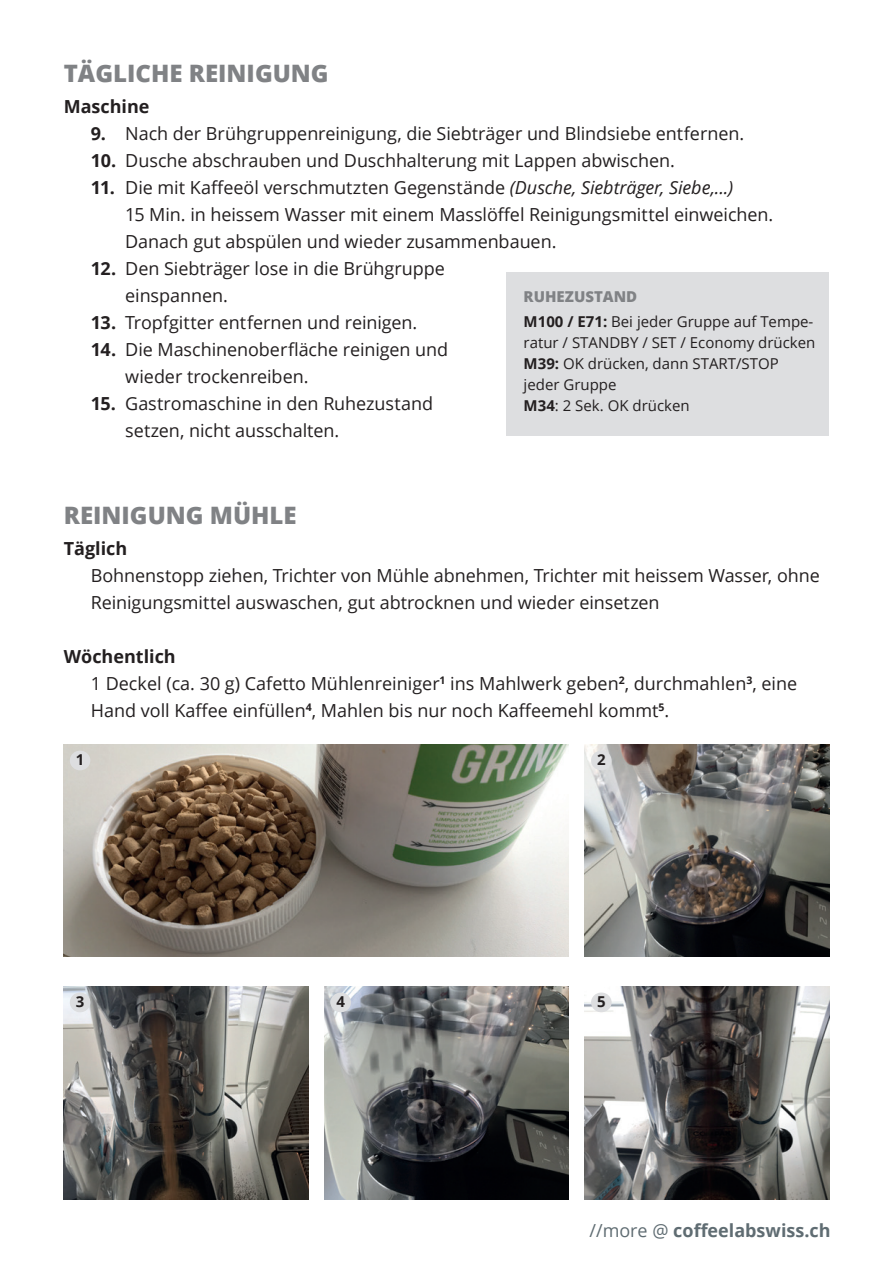
<style>
.page{position:relative;width:893px;height:1263px;background:#fff}
.page>*{position:absolute;margin:0;border:0;box-sizing:border-box;transform-origin:0 0}
.t1{font:800 24px "Open Sans";color:#808285}
.t2{font:18px/27px "Open Sans";letter-spacing:-.005em;color:#231f20}
.t3{font:700 18px "Open Sans";color:#5f6c72}
.t4{font:700 18px "Open Sans";color:#231f20}
.t5{font:15px/21px "Open Sans";color:#231f20}
.t6{font:700 15px "Open Sans";color:#231f20}
.s1{font-weight:700}
.s2{font-style:italic}
.s3{font-weight:800;color:#808285}
.s4{font-weight:400}
</style>
<div class="page">
<div style="left:507px;top:273px;width:322px;height:163px;background:#dddee0"></div>
<img style="left:64px;top:986px;width:244px;height:213px">
<img style="left:324px;top:986px;width:245px;height:213px">
<img style="left:585px;top:744px;width:244px;height:213px">
<img style="left:585px;top:986px;width:244px;height:213px">
<img style="left:64px;top:744px;width:505px;height:213px">
<div style="left:70px;top:751px;width:20px;height:19px;background:#dddee0;border-radius:50%"></div>
<div style="left:70px;top:992px;width:20px;height:20px;background:#dddee0;border-radius:50%"></div>
<div style="left:330px;top:992px;width:21px;height:20px;background:#dddee0;border-radius:50%"></div>
<div style="left:591px;top:751px;width:21px;height:19px;background:#dddee0;border-radius:50%"></div>
<div style="left:591px;top:992px;width:21px;height:20px;background:#dddee0;border-radius:50%"></div>
<h1 class="t1" style="left:64px;top:55px;width:266px">TÄGLICHE REINIGUNG</h1>
<p class="t4" style="left:64px;top:94px;width:87px">Maschine</p>
<p class="t2" style="left:91px;top:119px;width:655px"><span class="s1">9.</span> Nach der Brühgruppenreinigung, die Siebträger und Blindsiebe entfernen.</p>
<p class="t2" style="left:91px;top:146px;width:586px"><span class="s1">10.</span> Dusche abschrauben und Duschhalterung mit Lappen abwischen.</p>
<p class="t2" style="left:125px;top:173px;width:650px;text-indent:-35px"><span class="s1">11.</span> Die mit Kaffeeöl verschmutzten Gegenstände <span class="s2">(Dusche, Siebträger, Siebe,...)<br></span>15 Min. in heissem Wasser mit einem Masslöffel Reinigungsmittel einweichen.<br>Danach gut abspülen und wieder zusammenbauen.</p>
<p class="t2" style="left:125px;top:254px;width:321px;text-indent:-35px"><span class="s1">12.</span> Den Siebträger lose in die Brühgruppe einspannen.</p>
<p class="t2" style="left:91px;top:308px;width:328px"><span class="s1">13.</span> Tropfgitter entfernen und reinigen.</p>
<p class="t2" style="left:125px;top:335px;width:324px;text-indent:-35px"><span class="s1">14.</span> Die Maschinenoberfläche reinigen und wieder trockenreiben.</p>
<p class="t2" style="left:125px;top:389px;width:309px;text-indent:-35px"><span class="s1">15.</span> Gastromaschine in den Ruhezustand setzen, nicht ausschalten.</p>
<p class="t5" style="left:524px;top:283px;width:291px;line-height:25.8px"><span class="s3">RUHEZUSTAND<br></span><span class="s1">M100 / E71:</span> Bei jeder Gruppe auf Tempe-</p>
<p class="t5" style="left:524px;top:332px;width:293px">ratur / STANDBY / SET / Economy drücken<br><span class="s1">M39:</span> OK drücken, dann START/STOP jeder Gruppe<br><span class="s1">M34</span>: 2 Sek. OK drücken</p>
<h1 class="t1" style="left:64px;top:497px;width:234px">REINIGUNG MÜHLE</h1>
<p class="t4" style="left:64px;top:536px;width:65px">Täglich</p>
<p class="t2" style="left:91px;top:561px;width:731px">Bohnenstopp ziehen, Trichter von Mühle abnehmen, Trichter mit heissem Wasser, ohne<br>Reinigungsmittel auswaschen, gut abtrocknen und wieder einsetzen</p>
<p class="t2" style="left:91px;top:642px;width:708px;text-indent:-27px"><span class="s1">Wöchentlich<br></span>1 Deckel (ca. 30 g) Cafetto Mühlenreiniger<sup>1</sup> ins Mahlwerk geben<sup>2</sup>, durchmahlen<sup>3</sup>, eine<br>Hand voll Kaffee einfüllen<sup>4</sup>, Mahlen bis nur noch Kaffeemehl kommt<sup>5</sup>.</p>
<p class="t6" style="left:76px;top:749px;width:10px">1</p>
<p class="t6" style="left:76px;top:991px;width:10px">3</p>
<p class="t6" style="left:336px;top:991px;width:10px">4</p>
<p class="t6" style="left:597px;top:749px;width:10px">2</p>
<p class="t6" style="left:597px;top:991px;width:10px">5</p>
<p class="t3" style="left:589px;top:1218px;width:243px"><span class="s4">//more @</span> coffeelabswiss.ch</p>
</div>
